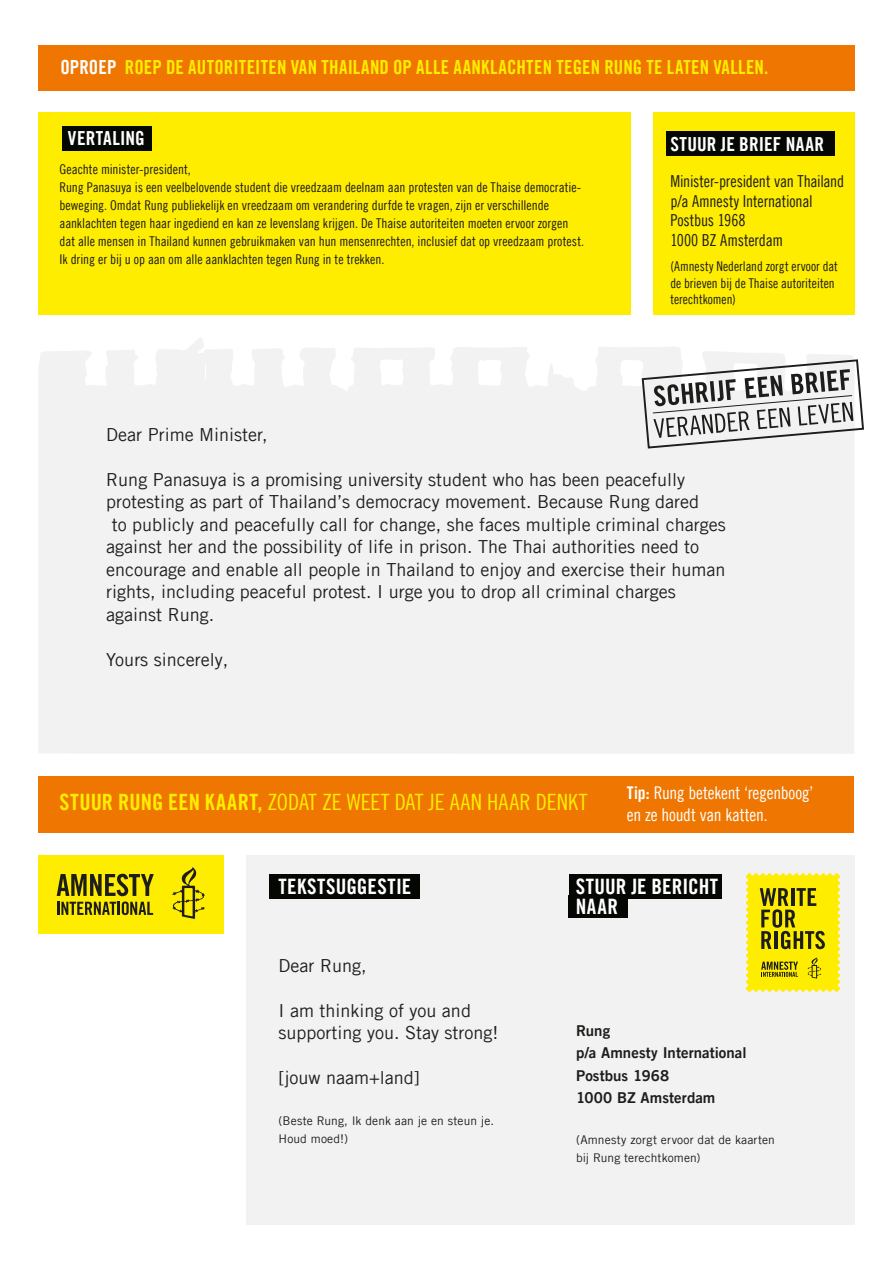
<style>
.page{position:relative;width:893px;height:1263px;background:#fff}
.page>*{position:absolute;margin:0;border:0;box-sizing:border-box;transform-origin:0 0}
.t1{font:22.5px "Amnesty Trade Gothic Cn 18";color:#ffed00}
.t2{font:21.3px/20.2px "Amnesty Trade Gothic Bd Cn 20";letter-spacing:.015em;color:#fff}
.t3{font:19.5px "Amnesty Trade Gothic Bd Cn 20";letter-spacing:.01em;color:#ffed00}
.t4{font:19.35px "Amnesty Trade Gothic Bd Cn 20";letter-spacing:.01em;color:#fff}
.t5{font:18px/22.5px "Amnesty Trade Gothic";color:#1d1d1b}
.t6{font:17.55px/22.5px "Amnesty Trade Gothic Cn 18";letter-spacing:-.01em;color:#fff}
.t7{font:16.5px/19.5px "Amnesty Trade Gothic Cn 18";letter-spacing:-.01em;color:#1d1d1b}
.t8{font:15px/22.5px "Amnesty Trade Gothic Bd 2";letter-spacing:.005em;color:#1d1d1b}
.t9{font:13.5px/18px "Amnesty Trade Gothic Cn 18";color:#1d1d1b}
.t10{font:12px/18px "Amnesty Trade Gothic";letter-spacing:.01em;color:#1d1d1b}
.s1{color:#fff}
.s2{font-family:"Amnesty Trade Gothic Bd Cn 20"}
</style>
<div class="page">
<div style="left:38px;top:776px;width:816px;height:56px;background:#ee7601"></div>
<div style="left:653px;top:112px;width:202px;height:203px;background:#ffed00"></div>
<div style="left:38px;top:112px;width:593px;height:203px;background:#ffed00"></div>
<div style="left:667px;top:132px;width:168px;height:24px;background:#050703"></div>
<div style="left:39px;top:338px;width:815px;height:416px;background:#f2f2f2"></div>
<div style="left:163px;top:353px;width:42px;height:33px;background:#f2f2f2"></div>
<div style="left:246px;top:855px;width:609px;height:370px;background:#f2f2f2"></div>
<div style="left:270px;top:874px;width:150px;height:24px;background:#050703"></div>
<div style="left:569px;top:874px;width:153px;height:24px;background:#050703"></div>
<div style="left:568px;top:895px;width:60px;height:23px;background:#050703"></div>
<div style="left:158px;top:380px;width:56px;height:43px;background:#f2f2f2"></div>
<svg style="left:641px;top:358px;width:223px;height:92px"></svg>
<div style="left:38px;top:855px;width:186px;height:79px;background:#ffed00"></div>
<svg style="left:172px;top:867px;width:33px;height:52px"></svg>
<svg style="left:57px;top:874px;width:97px;height:41px"></svg>
<svg style="left:746px;top:873px;width:94px;height:119px;background:#dacc0e"></svg>
<div style="left:38px;top:45px;width:817px;height:45px;background:#ee7601"></div>
<div style="left:62px;top:126px;width:89px;height:24px;background:#050703"></div>
<h3 class="t3" style="left:60px;top:55px;width:709px"><span class="s1">OPROEP</span> ROEP DE AUTORITEITEN VAN THAILAND OP ALLE AANKLACHTEN TEGEN RUNG TE LATEN VALLEN.</h3>
<h3 class="t4" style="left:68px;top:126px;width:78px">VERTALING</h3>
<p class="t9" style="left:60px;top:160px;width:526px">Geachte minister-president,<br>Rung Panasuya is een veelbelovende student die vreedzaam deelnam aan protesten van de Thaise democratie&shy;beweging. Omdat Rung publiekelijk en vreedzaam om verandering durfde te vragen, zijn er verschillende aanklachten tegen haar ingediend en kan ze levenslang krijgen. De Thaise autoriteiten moeten ervoor zorgen dat alle mensen in Thailand kunnen gebruikmaken van hun mensenrechten, inclusief dat op vreedzaam protest.<br>Ik dring er bij u op aan om alle aanklachten tegen Rung in te trekken.</p>
<h3 class="t4" style="left:670px;top:132px;width:155px">STUUR JE BRIEF NAAR</h3>
<p class="t7" style="left:670px;top:171px;width:175px">Minister-president van Thailand p/a Amnesty International<br>Postbus 1968<br>1000 BZ Amsterdam</p>
<p class="t9" style="left:670px;top:258px;width:169px;line-height:16.5px">(Amnesty Nederland zorgt ervoor dat de brieven bij de Thaise autoriteiten terechtkomen)</p>
<h3 class="t5" style="left:106px;top:423px;width:163px">Dear Prime Minister,</h3>
<h3 class="t5" style="left:106px;top:468px;width:580px">Rung Panasuya is a promising university student who has been peacefully</h3>
<h3 class="t5" style="left:106px;top:490px;width:594px">protesting as part of Thailand’s democracy movement. Because Rung dared</h3>
<h3 class="t5" style="left:112px;top:513px;width:615px">to publicly and peacefully call for change, she faces multiple criminal charges</h3>
<h3 class="t5" style="left:106px;top:535px;width:594px">against her and the possibility of life in prison. The Thai authorities need to</h3>
<h3 class="t5" style="left:106px;top:558px;width:621px">encourage and enable all people in Thailand to enjoy and exercise their human</h3>
<h3 class="t5" style="left:106px;top:580px;width:571px">rights, including peaceful protest. I urge you to drop all criminal charges</h3>
<h3 class="t5" style="left:106px;top:603px;width:109px">against Rung.</h3>
<h3 class="t5" style="left:106px;top:648px;width:123px">Yours sincerely,</h3>
<h1 class="t1" style="left:60px;top:789px;width:530px"><span class="s2">STUUR RUNG EEN KAART,</span> ZODAT ZE WEET DAT JE AAN HAAR DENKT</h1>
<p class="t6" style="left:627px;top:781px;width:188px"><span class="s2">Tip:</span> Rung betekent ‘regenboog’ en ze houdt van katten.</p>
<h2 class="t2" style="left:278px;top:876px;width:134px">TEKSTSUGGESTIE</h2>
<h3 class="t5" style="left:278px;top:954px;width:90px">Dear Rung,</h3>
<h3 class="t5" style="left:278px;top:999px;width:221px">I am thinking of you and supporting you. Stay strong!</h3>
<h3 class="t5" style="left:278px;top:1066px;width:143px">[jouw naam+land]</h3>
<p class="t10" style="left:278px;top:1111px;width:217px">(Beste Rung, Ik denk aan je en steun je.<br>Houd moed!)</p>
<h2 class="t2" style="left:576px;top:876px;width:144px">STUUR JE BERICHT<br>NAAR</h2>
<p class="t8" style="left:576px;top:1019px;width:172px">Rung<br>p/a Amnesty International<br>Postbus 1968<br>1000 BZ Amsterdam</p>
<p class="t10" style="left:576px;top:1130px;width:200px">(Amnesty zorgt ervoor dat de kaarten bij Rung terechtkomen)</p>
</div>
